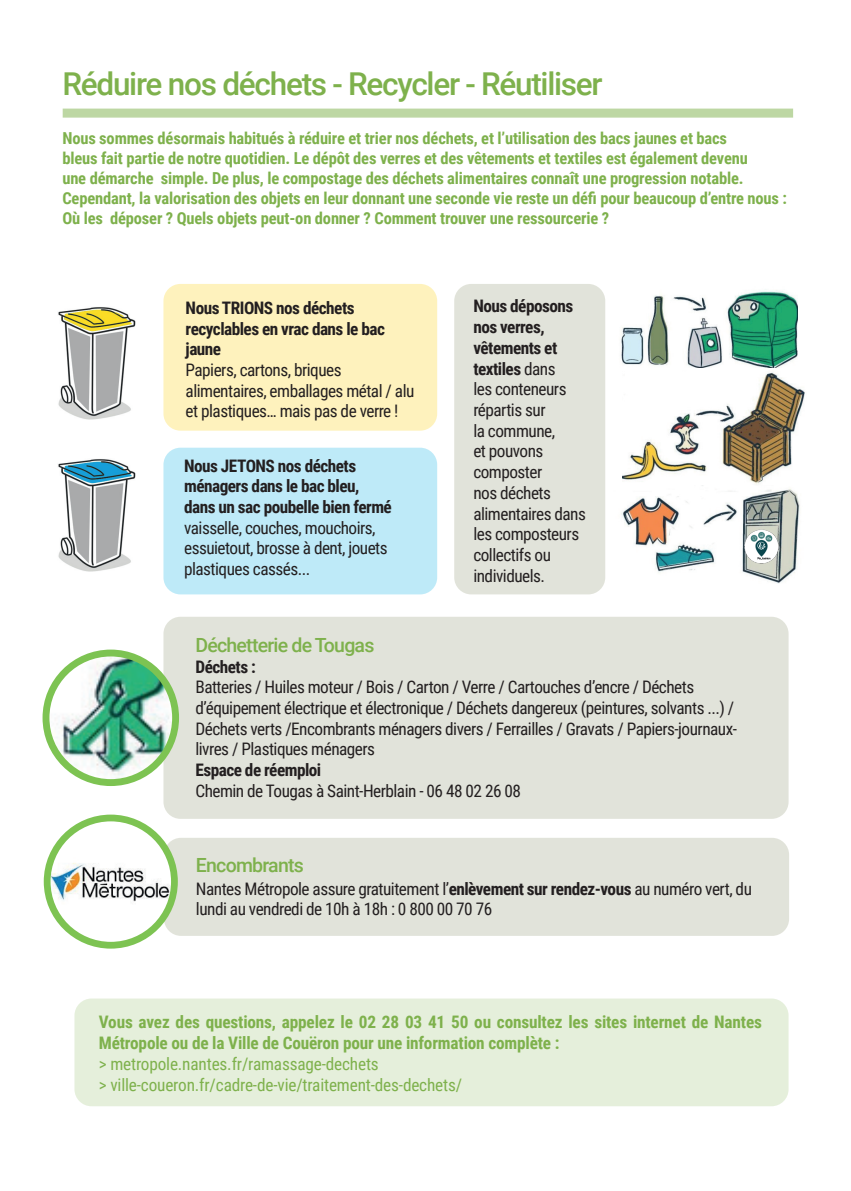
<style>
.page{position:relative;width:851px;height:1191px;background:#fff}
.page>*{position:absolute;margin:0;border:0;box-sizing:border-box;transform-origin:0 0}
.t1{font:500 31.5px "Roboto";letter-spacing:-.04em;color:#7eb14c}
.t2{font:500 19.5px "Roboto";letter-spacing:-.04em;color:#7eb14c}
.t3{font:17.25px/20.7px "Roboto Condensed";letter-spacing:-.03em;color:#231f20}
.t4{font:700 17.25px/20.7px "Roboto Condensed";letter-spacing:-.03em;color:#231f20}
.t5{font:700 17.25px/20.7px "Roboto Condensed";letter-spacing:-.01em;color:#7eb14c}
.t6{font:17.25px/20.7px "Roboto Condensed";letter-spacing:-.01em;color:#7eb14c}
.t7{font:700 16.5px/19.8px "Roboto Condensed";letter-spacing:-.01em;color:#7eb14c}
.s1{font-weight:700}
</style>
<div class="page">
<div style="left:164px;top:838px;width:625px;height:98px;background:#e1e3da;border-radius:17px"></div>
<div style="left:163px;top:617px;width:625px;height:202px;background:#e1e3da;border-radius:17px"></div>
<div style="left:74px;top:998px;width:714px;height:108px;background:#e5efdb;border-radius:17px"></div>
<div style="left:63px;top:109px;width:730px;height:9px;background:#bdd7a3"></div>
<div style="left:163px;top:284px;width:274px;height:147px;background:#fef2bd;border-radius:17px"></div>
<div style="left:163px;top:448px;width:274px;height:146px;background:#beeaf8;border-radius:17px"></div>
<div style="left:454px;top:284px;width:151px;height:310px;background:#e1e3da;border-radius:17px"></div>
<img style="left:621px;top:290px;width:176px;height:77px">
<img style="left:622px;top:372px;width:183px;height:112px">
<img style="left:621px;top:485px;width:179px;height:98px">
<img style="left:47px;top:818px;width:127px;height:127px;border-radius:64px">
<div style="left:44px;top:814px;width:134px;height:134px;border:7px solid #7dc352;border-radius:50%"></div>
<img style="left:46px;top:653px;width:129px;height:127px">
<div style="left:43px;top:649px;width:136px;height:137px;border:7px solid #7dc352;border-radius:50%"></div>
<img style="left:58px;top:459px;width:77px;height:112px">
<img style="left:58px;top:307px;width:77px;height:112px">
<img style="left:744px;top:529px;width:34px;height:34px">
<h1 class="t1" style="left:62px;top:62px;width:541px">Réduire nos déchets - Recycler - Réutiliser</h1>
<p class="t7" style="left:62px;top:128px;width:726px">Nous sommes désormais habitués à réduire et trier nos déchets, et l’utilisation des bacs jaunes et bacs<br>bleus fait partie de notre quotidien. Le dépôt des verres et des vêtements et textiles est également devenu<br>une démarche simple. De plus, le compostage des déchets alimentaires connaît une progression notable.<br>Cependant, la valorisation des objets en leur donnant une seconde vie reste un défi pour beaucoup d’entre nous :<br>Où les déposer ? Quels objets peut-on donner ? Comment trouver une ressourcerie ?</p>
<p class="t4" style="left:185px;top:297px;width:201px">Nous TRIONS nos déchets recyclables en vrac dans le bac jaune</p>
<p class="t3" style="left:185px;top:359px;width:230px">Papiers, cartons, briques alimentaires, emballages métal / alu et plastiques… mais pas de verre !</p>
<p class="t4" style="left:184px;top:454px;width:209px">Nous JETONS nos déchets ménagers dans le bac bleu, dans un sac poubelle bien fermé</p>
<p class="t3" style="left:184px;top:516px;width:205px">vaisselle, couches, mouchoirs, essuietout, brosse à dent, jouets plastiques cassés...</p>
<p class="t3" style="left:473px;top:295px;width:114px"><span class="s1">Nous déposons nos verres, vêtements et textiles</span> dans<br>les conteneurs répartis sur<br>la commune,<br>et pouvons composter<br>nos déchets alimentaires dans les composteurs collectifs ou individuels.</p>
<p class="t2" style="left:195px;top:631px;width:180px">Déchetterie de Tougas</p>
<p class="t4" style="left:195px;top:655px;width:62px">Déchets :</p>
<p class="t3" style="left:195px;top:676px;width:543px">Batteries / Huiles moteur / Bois / Carton / Verre / Cartouches d’encre / Déchets d’équipement électrique et électronique / Déchets dangereux (peintures, solvants ...) / Déchets verts /Encombrants ménagers divers / Ferrailles / Gravats / Papiers-journaux&shy;livres / Plastiques ménagers</p>
<p class="t4" style="left:195px;top:759px;width:127px">Espace de réemploi</p>
<p class="t3" style="left:195px;top:779px;width:327px">Chemin de Tougas à Saint-Herblain - 06 48 02 26 08</p>
<p class="t2" style="left:196px;top:851px;width:109px">Encombrants</p>
<p class="t3" style="left:196px;top:877px;width:557px">Nantes Métropole assure gratuitement l’<span class="s1">enlèvement sur rendez-vous</span> au numéro vert, du lundi au vendredi de 10h à 18h : 0 800 00 70 76</p>
<p class="t5" style="left:99px;top:1011px;width:664px">Vous avez des questions, appelez le 02 28 03 41 50 ou consultez les sites internet de Nantes<br>Métropole ou de la Ville de Couëron pour une information complète :</p>
<p class="t6" style="left:99px;top:1052px;width:365px">&gt; metropole.nantes.fr/ramassage-dechets<br>&gt; ville-coueron.fr/cadre-de-vie/traitement-des-dechets/</p>
</div>
